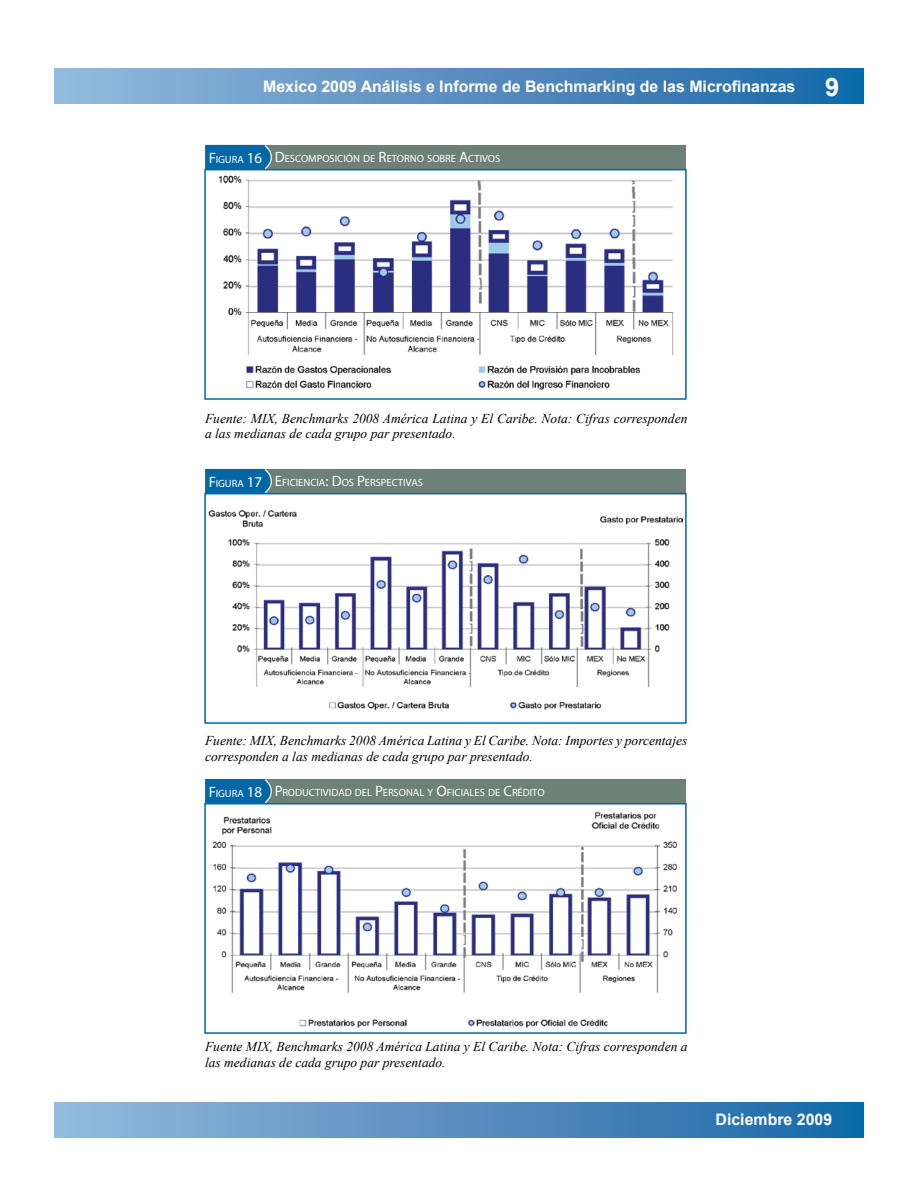
<style>
.page{position:relative;width:918px;height:1188px;background:#fff}
.page>*{position:absolute;margin:0;border:0;box-sizing:border-box;transform-origin:0 0}
.t1{font:700 15.9px "Arial";color:#fff}
.t2{font:italic 13.5px/16.2px "Times New Roman";color:#000}
.t3{font:10.5px "Myriad Pro";color:#fff}
.s1{font-size:25.5px}
.s2{font-size:15px}
</style>
<div class="page">
<div style="left:54px;top:69px;width:810px;height:35px;background:linear-gradient(to right,#97b9dc,#1966a7)"></div>
<div style="left:54px;top:1102px;width:810px;height:35px;background:linear-gradient(to right,#97b9dc,#1966a7)"></div>
<div style="left:205px;top:145px;width:481px;height:25px;background:#6e8178"></div>
<div style="left:205px;top:145px;width:59px;height:24px;background:#0367a5"></div>
<img style="left:218px;top:175px;width:456px;height:215px">
<div style="left:204px;top:169px;width:483px;height:231px;border:2px solid #0067a9"></div>
<svg style="left:263px;top:144px;width:9px;height:27px"></svg>
<div style="left:205px;top:469px;width:481px;height:25px;background:#6e8178"></div>
<div style="left:205px;top:469px;width:59px;height:24px;background:#0367a5"></div>
<img style="left:208px;top:510px;width:475px;height:200px">
<div style="left:204px;top:493px;width:483px;height:231px;border:2px solid #0067a9"></div>
<svg style="left:263px;top:468px;width:9px;height:27px"></svg>
<div style="left:205px;top:779px;width:481px;height:25px;background:#6e8178"></div>
<div style="left:205px;top:779px;width:59px;height:24px;background:#0367a5"></div>
<img style="left:212px;top:811px;width:465px;height:217px">
<div style="left:204px;top:803px;width:483px;height:231px;border:2px solid #0067a9"></div>
<svg style="left:263px;top:779px;width:9px;height:26px"></svg>
<p class="t1" style="left:263px;top:76px;width:578px">Mexico 2009 Análisis e Informe de Benchmarking de las Microfinanzas <span class="s1">9</span></p>
<p class="t3" style="left:209px;top:152px;width:293px"><span class="s2">F</span>IGURA <span class="s2">16 D</span>ESCOMPOSICIÓN DE <span class="s2">R</span>ETORNO SOBRE <span class="s2">A</span>CTIVOS</p>
<p class="t2" style="left:205px;top:411px;width:484px;line-height:15px">Fuente: MIX, Benchmarks 2008 América Latina y El Caribe. Nota: Cifras corresponden a las medianas de cada grupo par presentado.</p>
<p class="t3" style="left:209px;top:476px;width:216px"><span class="s2">F</span>IGURA <span class="s2">17 E</span>FICIENCIA<span class="s2">: D</span>OS <span class="s2">P</span>ERSPECTIVAS</p>
<p class="t2" style="left:205px;top:732px;width:484px">Fuente: MIX, Benchmarks 2008 América Latina y El Caribe. Nota: Importes y porcentajes corresponden a las medianas de cada grupo par presentado.</p>
<p class="t3" style="left:209px;top:786px;width:337px"><span class="s2">F</span>IGURA <span class="s2">18 P</span>RODUCTIVIDAD DEL <span class="s2">P</span>ERSONAL Y <span class="s2">O</span>FICIALES DE <span class="s2">C</span>RÉDITO</p>
<p class="t2" style="left:205px;top:1038px;width:484px">Fuente MIX, Benchmarks 2008 América Latina y El Caribe. Nota: Cifras corresponden a las medianas de cada grupo par presentado.</p>
<p class="t1" style="left:716px;top:1109px;width:118px">Diciembre 2009</p>
</div>
